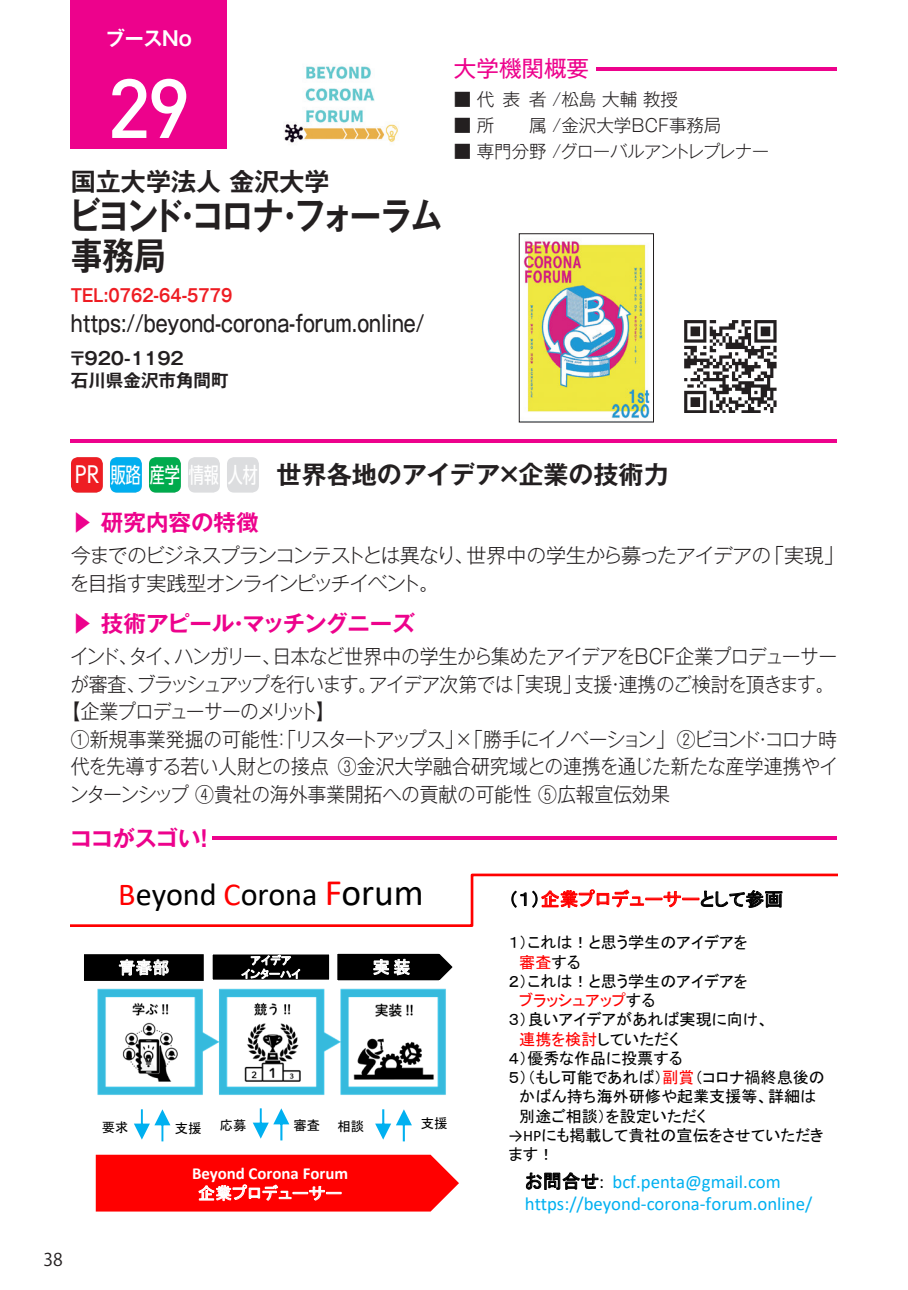
<style>
.page{position:relative;width:908px;height:1290px;background:#fff}
.page>*{position:absolute;margin:0;border:0;box-sizing:border-box;transform-origin:0 0}
.t1{font:500 82.5px "DIN Pro";color:#fff}
.t2{font:700 37.5px/40px "Gothic MB101 Pr 6 De";letter-spacing:-.06em;color:#231f20;scale:.84 1}
.t3{font:32px "Calibri";color:#000}
.t4{font:700 25px "Gothic MB101 Pr 6 De";color:#231f20}
.t5{font:500 22.5px "Gothic MB101 Pr 6";color:#231f20;scale:.77 1}
.t6{font:700 22.5px "Gothic MB101 Pr 6 De";color:#ed028c}
.t7{font:22.5px "Gothic MB101 Pr 6";color:#ed028c}
.t8{font:22.5px "UD Shin Go C Osez Pr 6";color:#fff}
.t9{font:21.5px "UD Shin Go C Osez Pr 6";color:#fff}
.t10{font:300 20px/27.5px "Gothic MB101 Pr 6";letter-spacing:-.045em;color:#231f20;scale:.94 1}
.t11{font:300 20px/27.5px "Gothic MB101 Pr 6";letter-spacing:-.065em;color:#231f20}
.t12{font:300 20px "Gothic MB101 Pr 6";letter-spacing:-.065em;color:#231f20;scale:.94 1}
.t13{font:700 20px "Gothic MB101 Pr 6 De";letter-spacing:-.01em;color:#fff;scale:.95 1}
.t14{font:18.75px/22.2px "Calibri";letter-spacing:-.005em;color:#00b0f0}
.t15{font:18.75px "MS P Gothic";letter-spacing:.005em;color:#f00}
.t16{font:300 17.5px "Gothic MB101 Pr 6";letter-spacing:-.06em;color:#231f20}
.t17{font:700 17.5px "Gothic MB101 Pr 6 De";color:#231f20}
.t18{font:700 17.5px "Gothic MB101 Pr 6 De";color:#ee1d23;scale:.85 1}
.t19{font:300 17.5px "Gothic MB101 Pr 6";color:#231f20}
.t20{font:300 17.5px "Gothic MB101 Pr 6";letter-spacing:.335em;color:#231f20}
.t21{font:17.5px "Koz Go Pro";color:#231f20}
.t22{font:700 16.75px/20.5px "Calibri";color:#fff;text-align:center}
.t23{font:16.75px "MS P Gothic";color:#fff}
.t24{font:16px/19.2px "MS P Gothic";color:#000}
.t25{font:16px "MS P Gothic";color:#f00}
.t26{font:13.25px "MS P Gothic";color:#000}
.t27{font:11.25px/13.5px "MS P Gothic";letter-spacing:.015em;color:#fff;text-align:center}
.s1{color:#f00}
.s2{font-size:37.5px;color:#f00}
.s3{font-size:37.5px}
.s4{font-family:"MS P Gothic";font-weight:400}
.s5{color:#000}
.s6{font-family:"Calibri"}
.s7{font-family:"MS P Gothic";color:#000}
</style>
<div class="page">
<img style="left:97px;top:988px;width:349px;height:154px">
<svg style="left:375px;top:1109px;width:37px;height:32px"></svg>
<svg style="left:134px;top:1109px;width:36px;height:32px"></svg>
<svg style="left:252px;top:1108px;width:37px;height:32px"></svg>
<svg style="left:96px;top:1155px;width:363px;height:56px;background:#ff1212"></svg>
<div style="left:81px;top:951px;width:125px;height:32px;background:#000"></div>
<div style="left:79px;top:949px;width:130px;height:37px;border:5px solid #fff"></div>
<svg style="left:119px;top:959px;width:49px;height:16px"></svg>
<div style="left:210px;top:952px;width:121px;height:30px;background:#000"></div>
<div style="left:207px;top:949px;width:127px;height:36px;border:5px solid #fff"></div>
<svg style="left:241px;top:954px;width:59px;height:25px"></svg>
<svg style="left:329px;top:949px;width:124px;height:36px"></svg>
<svg style="left:71px;top:873px;width:765px;height:54px"></svg>
<svg style="left:526px;top:1172px;width:72px;height:18px"></svg>
<div style="left:71px;top:0;width:156px;height:149px;background:#ed028c"></div>
<svg style="left:71px;top:457px;width:32px;height:36px"></svg>
<svg style="left:110px;top:457px;width:32px;height:36px"></svg>
<svg style="left:149px;top:457px;width:32px;height:36px"></svg>
<div style="left:188px;top:457px;width:32px;height:36px;background:#dcdddf;border-radius:7px"></div>
<div style="left:227px;top:457px;width:32px;height:36px;background:#dcdddf;border-radius:7px"></div>
<hr style="left:71px;top:439px;width:765px;height:4px;background:#ed028c">
<hr style="left:596px;top:67px;width:240px;height:4px;background:#ed028c">
<img style="left:684px;top:320px;width:91px;height:92px">
<img style="left:523px;top:240px;width:127px;height:179px">
<div style="left:518px;top:233px;width:135px;height:189px;border:1px solid #231f20"></div>
<img style="left:284px;top:66px;width:114px;height:77px">
<hr style="left:213px;top:836px;width:623px;height:4px;background:#ed028c">
<p class="t13" style="left:106px;top:22px;width:92px">ブースNo</p>
<p class="t1" style="left:107px;top:52px;width:85px">29</p>
<p class="t4" style="left:71px;top:161px;width:260px">国立大学法人 金沢大学</p>
<p class="t2" style="left:69px;top:194px;width:445px">ビヨンド・コロナ・フォーラム事務局</p>
<p class="t18" style="left:71px;top:281px;width:191px">TEL:0762-64-5779</p>
<p class="t5" style="left:71px;top:304px;width:460px">https://beyond-corona-forum.online/</p>
<p class="t17" style="left:69px;top:344px;width:116px">〒920-1192</p>
<p class="t17" style="left:71px;top:366px;width:159px">石川県金沢市角間町</p>
<p class="t7" style="left:454px;top:49px;width:136px">大学機関概要</p>
<p class="t20" style="left:454px;top:85px;width:225px">■ 代表者 /松島大輔教授</p>
<p class="t19" style="left:454px;top:111px;width:269px">■ 所　　属 /金沢大学BCF事務局</p>
<p class="t16" style="left:454px;top:137px;width:316px">■ 専門分野 /グローバルアントレプレナー</p>
<p class="t8" style="left:75px;top:457px;width:26px">PR</p>
<p class="t9" style="left:111px;top:458px;width:149px">販路産学情報人材</p>
<p class="t4" style="left:276px;top:454px;width:393px">世界各地のアイデア×企業の技術力</p>
<p class="t6" style="left:71px;top:504px;width:189px">▶ 研究内容の特徴</p>
<p class="t11" style="left:69px;top:540px;width:776px">今までのビジネスプランコンテストとは異なり、世界中の学生から募ったアイデアの「実現」を目指す実践型オンラインピッチイベント。</p>
<p class="t6" style="left:71px;top:605px;width:345px">▶ 技術アピール・マッチングニーズ</p>
<p class="t10" style="left:70px;top:641px;width:817px">インド、タイ、ハンガリー、日本など世界中の学生から集めたアイデアをBCF企業プロデューサーが審査、ブラッシュアップを行います。アイデア次第では「実現」支援・連携のご検討を頂きます。</p>
<p class="t12" style="left:61px;top:695px;width:292px">【企業プロデューサーのメリット】</p>
<p class="t10" style="left:70px;top:723px;width:819px;text-align:justify">①新規事業発掘の可能性：「リスタートアップス」×「勝手にイノベーション」 ②ビヨンド・コロナ時代を先導する若い人財との接点 ③金沢大学融合研究域との連携を通じた新たな産学連携やインターンシップ ④貴社の海外事業開拓への貢献の可能性 ⑤広報宣伝効果</p>
<p class="t6" style="left:70px;top:820px;width:147px">ココがスゴい！</p>
<p class="t3" style="left:118px;top:872px;width:307px"><span class="s1">B</span>eyond <span class="s1">C</span>orona <span class="s2">F</span><span class="s3">orum</span></p>
<p class="t23" style="left:118px;top:959px;width:52px">青春部</p>
<p class="t27" style="left:241px;top:953px;width:61px">アイデア<br>インターハイ</p>
<p class="t23" style="left:372px;top:958px;width:39px">実装</p>
<p class="t26" style="left:102px;top:1120px;width:28px">要求</p>
<p class="t26" style="left:175px;top:1121px;width:28px">支援</p>
<p class="t26" style="left:220px;top:1119px;width:28px">応募</p>
<p class="t26" style="left:293px;top:1118px;width:28px">審査</p>
<p class="t26" style="left:337px;top:1119px;width:28px">相談</p>
<p class="t26" style="left:421px;top:1117px;width:28px">支援</p>
<p class="t22" style="left:192px;top:1162px;width:158px">Beyond Corona Forum<span class="s4">企業プロデューサー</span></p>
<p class="t15" style="left:508px;top:889px;width:276px"><span class="s5">（１）</span>企業プロデューサー<span class="s5">として参画</span></p>
<p class="t24" style="left:508px;top:933px;width:240px">１）これは！と思う学生のアイデアを</p>
<p class="t25" style="left:519px;top:954px;width:63px">審査<span class="s5">する</span></p>
<p class="t24" style="left:508px;top:971px;width:240px">２）これは！と思う学生のアイデアを</p>
<p class="t25" style="left:519px;top:992px;width:137px">ブラッシュアップ<span class="s5">する</span></p>
<p class="t24" style="left:508px;top:1010px;width:262px">３）良いアイデアがあれば実現に向け、</p>
<p class="t24" style="left:519px;top:1029px;width:161px"><span class="s1">連携を検討</span>していただく</p>
<p class="t24" style="left:508px;top:1048px;width:175px">４）優秀な作品に投票する</p>
<p class="t24" style="left:508px;top:1068px;width:318px">５）（もし可能であれば）<span class="s1">副賞</span>（コロナ禍終息後の</p>
<p class="t24" style="left:519px;top:1087px;width:298px">かばん持ち海外研修や起業支援等、詳細は</p>
<p class="t24" style="left:519px;top:1106px;width:188px">別途ご相談）を設定いただく</p>
<p class="t24" style="left:508px;top:1125px;width:316px"><span class="s6">→HP</span>にも掲載して貴社の宣伝をさせていただきます！</p>
<p class="t14" style="left:524px;top:1170px;width:289px"><span class="s7">お問合せ</span><span class="s5">:</span> bcf.penta@gmail.com https://beyond‐corona‐forum.online/</p>
<p class="t21" style="left:44px;top:1248px;width:21px">38</p>
</div>
